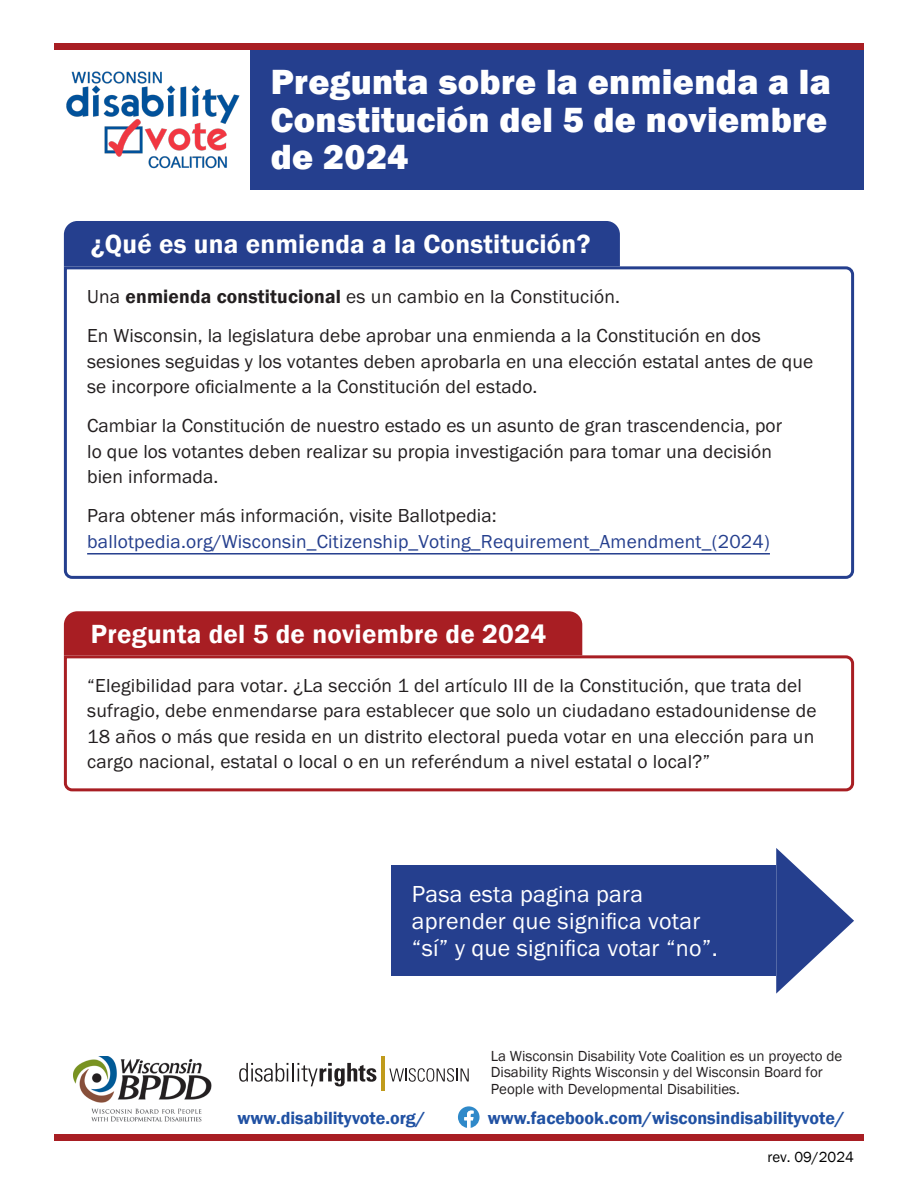
<style>
.page{position:relative;width:918px;height:1188px;background:#fff}
.page>*{position:absolute;margin:0;border:0;box-sizing:border-box;transform-origin:0 0}
.t1{font:800 36px/37.5px "Franklin Gothic";letter-spacing:.01em;color:#fff;text-align:justify}
.t2{font:600 27px "Franklin Gothic";letter-spacing:.01em;color:#fff}
.t3{font:24px/27px "Franklin Gothic URW Boo";letter-spacing:.01em;color:#fff}
.t4{font:19.5px/25.5px "Franklin Gothic URW Boo";letter-spacing:.005em;color:#231f20}
.t5{font:19.5px/25.5px "Franklin Gothic URW Boo";letter-spacing:.01em;color:#253f8e}
.t6{font:600 18px "Franklin Gothic";color:#2051a3}
.t7{font:15px/16.5px "Franklin Gothic";color:#231f20}
.t8{font:15px "Franklin Gothic";color:#000}
.s1{font-family:"Franklin Gothic";font-weight:600}
.s2{color:#231f20}
</style>
<div class="page">
<div style="left:251px;top:49px;width:613px;height:141px;background:#253f8e"></div>
<img style="left:66px;top:71px;width:174px;height:98px">
<div style="left:54px;top:43px;width:810px;height:7px;background:#a81e23"></div>
<svg style="left:63px;top:265px;width:792px;height:314px"></svg>
<div style="left:64px;top:221px;width:556px;height:45px;background:#253f8e"></div>
<svg style="left:63px;top:654px;width:792px;height:138px"></svg>
<div style="left:64px;top:611px;width:518px;height:44px;background:#a81e23"></div>
<svg style="left:239px;top:1063px;width:137px;height:23px"></svg>
<svg style="left:389px;top:1068px;width:80px;height:14px"></svg>
<hr style="left:382px;top:1056px;width:3px;height:35px;background:#c09b1c">
<img style="left:73px;top:1056px;width:139px;height:66px">
<svg style="left:458px;top:1106px;width:22px;height:22px"></svg>
<div style="left:54px;top:1134px;width:810px;height:7px;background:#a81e23"></div>
<div style="left:392px;top:865px;width:384px;height:111px;background:#253f8e"></div>
<svg style="left:776px;top:848px;width:78px;height:146px"></svg>
<h1 class="t1" style="left:271px;top:63px;width:562px">Pregunta sobre la enmienda a la Constitución del 5 de noviembre de 2024</h1>
<h2 class="t2" style="left:91px;top:227px;width:501px">¿Qué es una enmienda a la Constitución?</h2>
<p class="t4" style="left:87px;top:284px;width:534px">Una <span class="s1">enmienda constitucional</span> es un cambio en la Constitución.</p>
<p class="t4" style="left:87px;top:323px;width:727px">En Wisconsin, la legislatura debe aprobar una enmienda a la Constitución en dos sesiones seguidas y los votantes deben aprobarla en una elección estatal antes de que se incorpore oficialmente a la Constitución del estado.</p>
<p class="t4" style="left:87px;top:413px;width:697px">Cambiar la Constitución de nuestro estado es un asunto de gran trascendencia, por lo que los votantes deben realizar su propia investigación para tomar una decisión bien informada.</p>
<p class="t5" style="left:87px;top:503px;width:684px"><span class="s2">Para obtener más información, visite Ballotpedia: </span>ballotpedia.org/Wisconsin_Citizenship_Voting_Requirement_Amendment_(2024)</p>
<h2 class="t2" style="left:91px;top:617px;width:457px">Pregunta del 5 de noviembre de 2024</h2>
<p class="t4" style="left:87px;top:672px;width:731px">“Elegibilidad para votar. ¿La sección 1 del artículo III de la Constitución, que trata del sufragio, debe enmendarse para establecer que solo un ciudadano estadounidense de 18 años o más que resida en un distrito electoral pueda votar en una elección para un cargo nacional, estatal o local o en un referéndum a nivel estatal o local?”</p>
<p class="t3" style="left:412px;top:880px;width:307px">Pasa esta pagina para aprender que significa votar “sí” y que significa votar “no”.</p>
<p class="t7" style="left:491px;top:1048px;width:353px">La Wisconsin Disability Vote Coalition es un proyecto de<br>Disability Rights Wisconsin y del Wisconsin Board for<br>People with Developmental Disabilities.</p>
<p class="t6" style="left:238px;top:1106px;width:189px">www.disabilityvote.org/</p>
<p class="t6" style="left:488px;top:1106px;width:358px">www.facebook.com/wisconsindisabilityvote/</p>
<p class="t8" style="left:767px;top:1148px;width:88px">rev. 09/2024</p>
</div>
